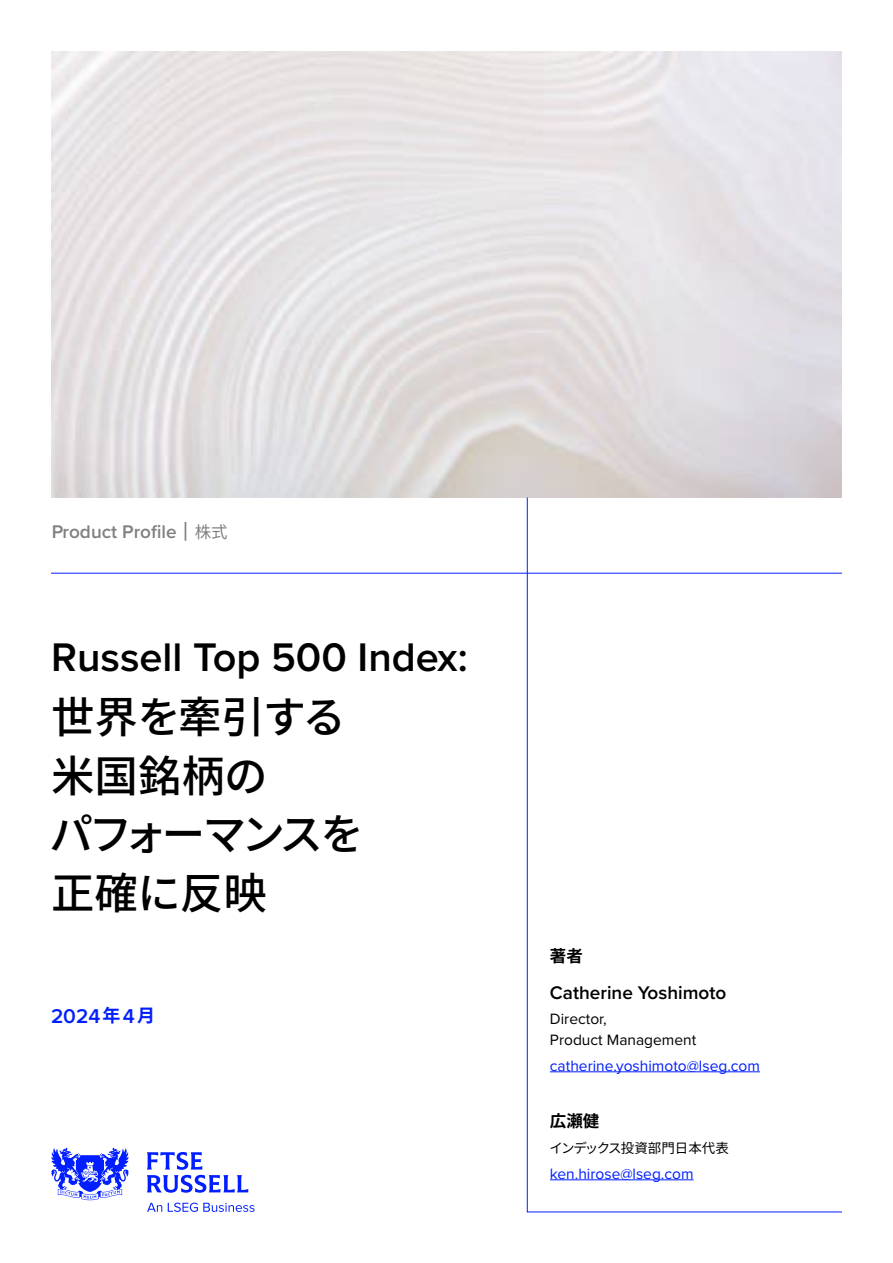
<style>
.page{position:relative;width:893px;height:1263px;background:#fff}
.page>*{position:absolute;margin:0;border:0;box-sizing:border-box;transform-origin:0 0}
.t1{font:500 43.5px/58.5px "Noto Sans CJ Kjp";letter-spacing:-.025em;color:#000}
.t2{font:600 41.4px "Proxima Nova";color:#000}
.t3{font:600 20.7px "Proxima Nova";color:#001eff}
.t4{font:600 18.9px "Proxima Nova";color:#000}
.t5{font:700 16.5px "Noto Sans CJ Kjp";color:#000}
.t6{font:15.45px "Proxima Nova";color:#001eff}
.t7{font:15.45px/21px "Proxima Nova";color:#000}
.t8{font:13.5px "Noto Sans CJ Kjp";color:#000}
.s1{font-family:"Noto Sans CJ Kjp";font-weight:700;font-size:16.5px}
.s2{font-family:"Noto Sans CJ Kjp";font-weight:400;font-size:16.5px}
.s3{font-family:"Noto Sans CJ Kjp";font-weight:700;font-size:18px}
</style>
<div class="page">
<hr style="left:51px;top:573px;width:791px;height:1px;background:#001eff">
<svg style="left:527px;top:497px;width:315px;height:716px"></svg>
<hr style="left:550px;top:1071px;width:210px;height:1px;background:#001eff">
<hr style="left:550px;top:1179px;width:144px;height:1px;background:#001eff">
<svg style="left:51px;top:1148px;width:204px;height:64px"></svg>
<p class="t4" style="left:51px;top:517px;width:178px">Product Profile <span class="s1">￨</span><span class="s2">株式</span></p>
<h2 class="t2" style="left:51px;top:626px;width:418px">Russell Top 500 Index:</h2>
<h1 class="t1" style="left:50px;top:689px;width:316px">世界を牽引する米国銘柄の<br>パフォーマンスを正確に反映</h1>
<h3 class="t3" style="left:51px;top:1000px;width:106px">2024<span class="s3">年</span>4<span class="s3">月</span></h3>
<p class="t5" style="left:550px;top:947px;width:34px">著者</p>
<p class="t4" style="left:550px;top:978px;width:178px">Catherine Yoshimoto</p>
<p class="t7" style="left:550px;top:1008px;width:148px">Director,<br>Product Management</p>
<p class="t6" style="left:550px;top:1054px;width:211px">catherine.yoshimoto@lseg.com</p>
<p class="t5" style="left:550px;top:1112px;width:51px">広瀬健</p>
<p class="t8" style="left:549px;top:1140px;width:181px">インデックス投資部門日本代表</p>
<p class="t6" style="left:550px;top:1162px;width:145px">ken.hirose@lseg.com</p>
</div>
